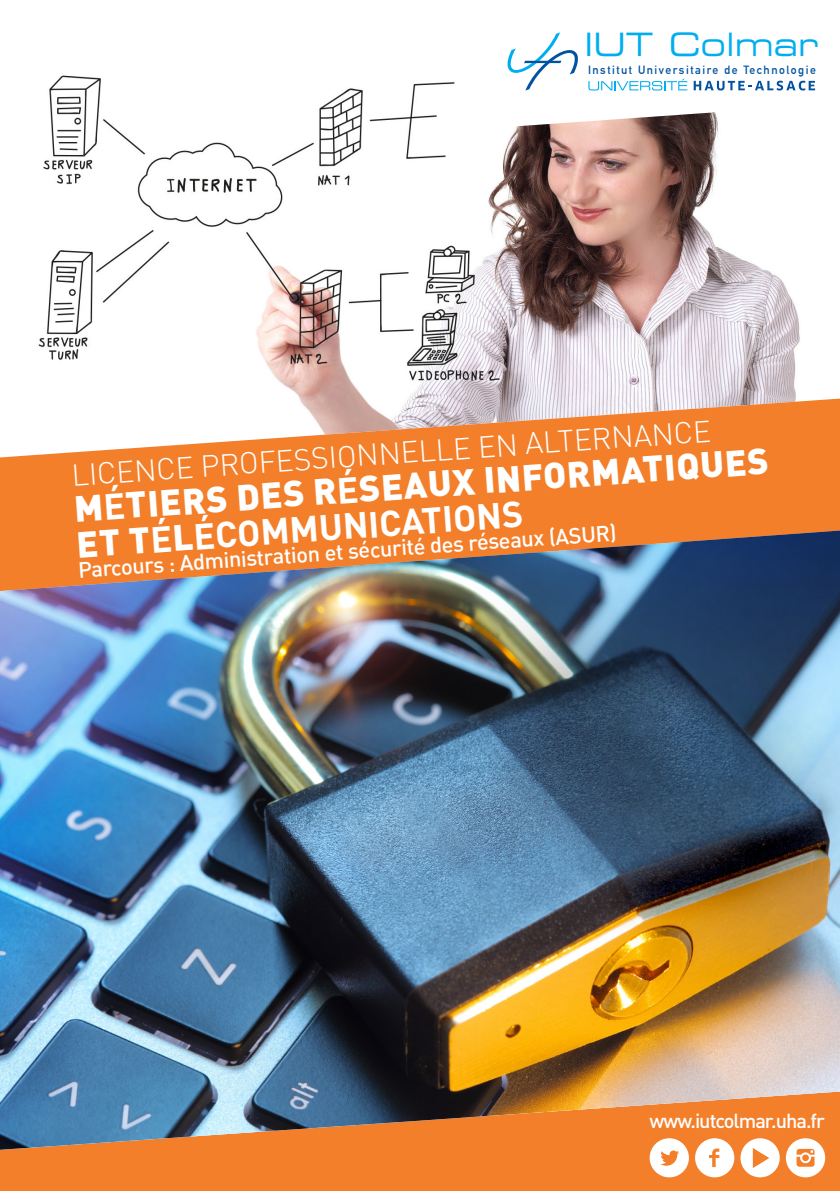
<style>
.page{position:relative;width:840px;height:1191px;background:#fff}
.page>*{position:absolute;margin:0;border:0;box-sizing:border-box;transform-origin:0 0}
.t1{font:900 36px "DIN Pro";color:#fff}
.t2{font:700 36px "DIN Pro";color:#fff}
.t3{font:expanded 32.2px "Square 721 BT";color:#00aeef}
.t4{font:300 30px "DIN Pro";color:#fff}
.t5{font:500 22px "DIN Pro";color:#fff}
.t6{font:500 20px "DIN Pro";letter-spacing:-.05em;color:#fff}
.t7{font:700 11.6px "DIN Alternate";letter-spacing:.13em;color:#0153a0}
.s1{font-weight:700}
.s2{font-weight:900}
</style>
<div class="page">
<img style="left:38px;top:75px;width:762px;height:323px">
<svg style="left:0;top:398px;width:839px;height:132px;fill:#f47f2a"></svg>
<svg style="left:481px;top:75px;width:335px;height:53px"></svg>
<div style="left:0;top:1149px;width:839px;height:42px;background:#f47f2a"></div>
<svg style="left:785px;top:1149px;width:39px;height:28px"></svg>
<svg style="left:694px;top:1149px;width:40px;height:28px"></svg>
<svg style="left:649px;top:1149px;width:39px;height:28px"></svg>
<svg style="left:740px;top:1149px;width:39px;height:28px"></svg>
<img style="left:0;top:530px;width:839px;height:619px">
<svg style="left:588px;top:79px;width:99px;height:11px"></svg>
<svg style="left:693px;top:81px;width:121px;height:9px"></svg>
<svg style="left:506px;top:32px;width:72px;height:59px"></svg>
<p class="t3" style="left:584px;top:25px;width:235px">IUT Colmar</p>
<p class="t7" style="left:587px;top:61px;width:229px">Institut Universitaire de Technologie</p>
<p class="t4" style="left:70px;top:452px;width:642px;rotate:-4deg">LICENCE PROFESSIONNELLE EN ALTERNANCE</p>
<p class="t1" style="left:72px;top:478px;width:697px;rotate:-4deg">M<span class="s1">É</span>TIERS DES R<span class="s1">É</span>SEAUX INFORMATIQUES</p>
<p class="t2" style="left:75px;top:515px;width:448px;rotate:-4deg"><span class="s2">ET T</span>É<span class="s2">L</span>ÉCOMMUNICATIONS</p>
<p class="t5" style="left:77px;top:552px;width:541px;rotate:-4deg">Parcours : Administration et sécurité des réseaux (ASUR)</p>
<p class="t6" style="left:649px;top:1105px;width:177px">www.iutcolmar.uha.fr</p>
</div>
